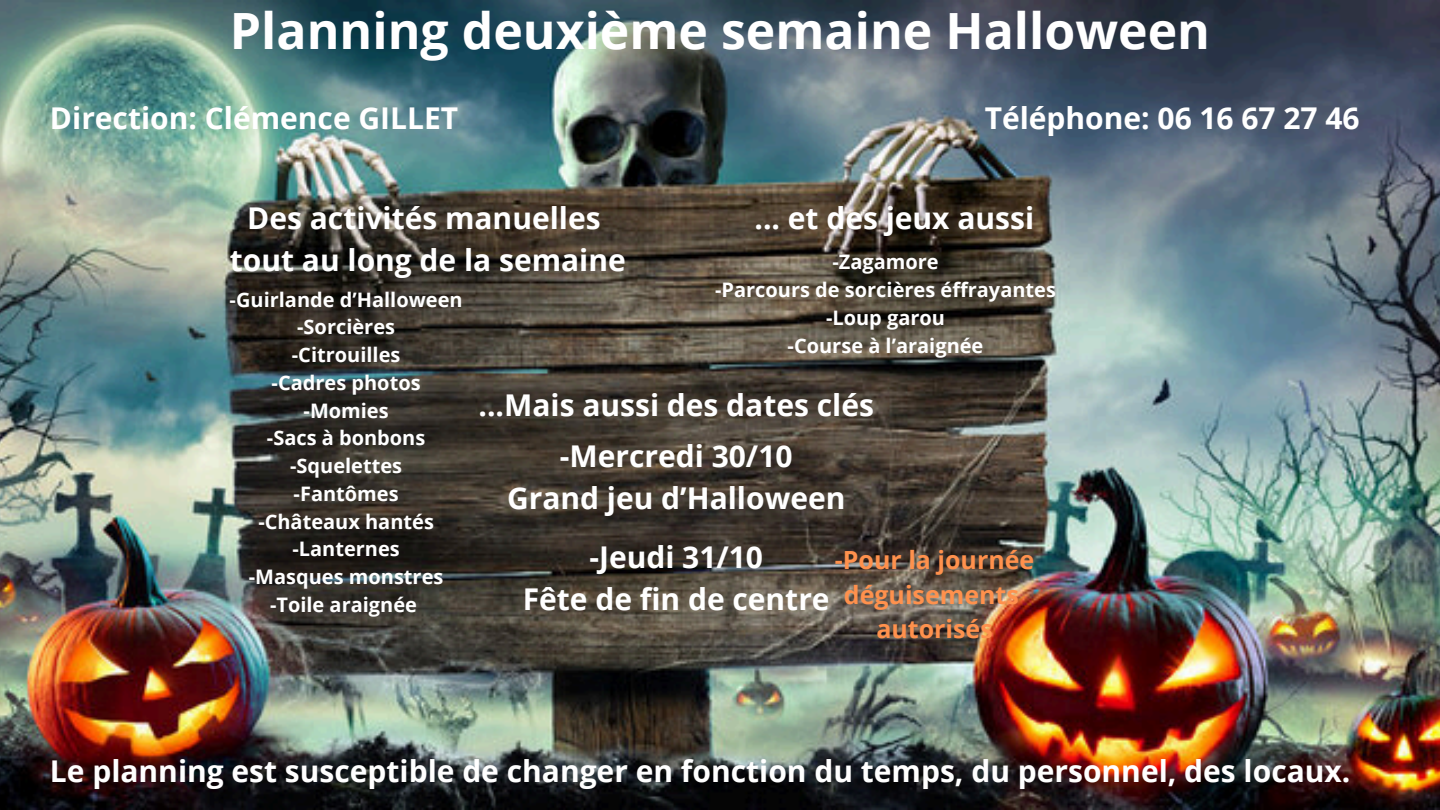
<style>
.page{position:relative;width:1440px;height:810px;background:#fff}
.page>*{position:absolute;margin:0;border:0;box-sizing:border-box;transform-origin:0 0}
.t1{font:700 50px "Open Sans";color:#fff}
.t2{font:700 30px/42px "Open Sans";color:#fff;text-align:center}
.t3{font:700 25px/34.5px "Open Sans";color:#ff914d;text-align:center}
.t4{font:700 20px "Open Sans";color:#fff}
</style>
<div class="page">
<img style="left:0;top:0;width:1440px;height:810px">
<h1 class="t1" style="left:230px;top:-4px;width:982px">Planning deuxième semaine Halloween</h1>
<h3 class="t2" style="left:50px;top:96px;width:410px">Direction: Clémence GILLET</h3>
<h2 class="t2" style="left:985px;top:96px;width:376px">Téléphone: 06 16 67 27 46</h2>
<h2 class="t2" style="left:230px;top:196px;width:398px">Des activités manuelles tout au long de la semaine</h2>
<h2 class="t4" style="left:230px;top:285px;width:235px">-Guirlande d’Halloween</h2>
<h2 class="t4" style="left:297px;top:313px;width:99px">-Sorcières</h2>
<p class="t4" style="left:292px;top:341px;width:110px">-Citrouilles</p>
<p class="t4" style="left:272px;top:368px;width:151px">-Cadres photos</p>
<p class="t4" style="left:304px;top:396px;width:87px">-Momies</p>
<p class="t4" style="left:267px;top:424px;width:160px">-Sacs à bonbons</p>
<p class="t4" style="left:290px;top:452px;width:114px">-Squelettes</p>
<p class="t4" style="left:294px;top:479px;width:107px">-Fantômes</p>
<p class="t4" style="left:258px;top:507px;width:177px">-Châteaux hantés</p>
<p class="t4" style="left:292px;top:535px;width:109px">-Lanternes</p>
<p class="t4" style="left:249px;top:563px;width:196px">-Masques monstres</p>
<p class="t4" style="left:270px;top:590px;width:148px">-Toile araignée</p>
<p class="t2" style="left:754px;top:196px;width:281px">... et des jeux aussi</p>
<p class="t4" style="left:832px;top:248px;width:108px">-Zagamore</p>
<p class="t4" style="left:715px;top:276px;width:342px">-Parcours de sorcières éffrayantes</p>
<p class="t4" style="left:826px;top:304px;width:121px">-Loup garou</p>
<p class="t4" style="left:788px;top:331px;width:197px">-Course à l’araignée</p>
<p class="t2" style="left:479px;top:383px;width:397px">...Mais aussi des dates clés</p>
<h2 class="t2" style="left:507px;top:434px;width:340px">-Mercredi 30/10<br>Grand jeu d’Halloween</h2>
<h2 class="t2" style="left:523px;top:535px;width:308px">-Jeudi 31/10<br>Fête de fin de centre</h2>
<h2 class="t3" style="left:835px;top:543px;width:201px">-Pour la journée déguisements autorisés</h2>
<h2 class="t2" style="left:50px;top:750px;width:1302px">Le planning est susceptible de changer en fonction du temps, du personnel, des locaux.</h2>
</div>
